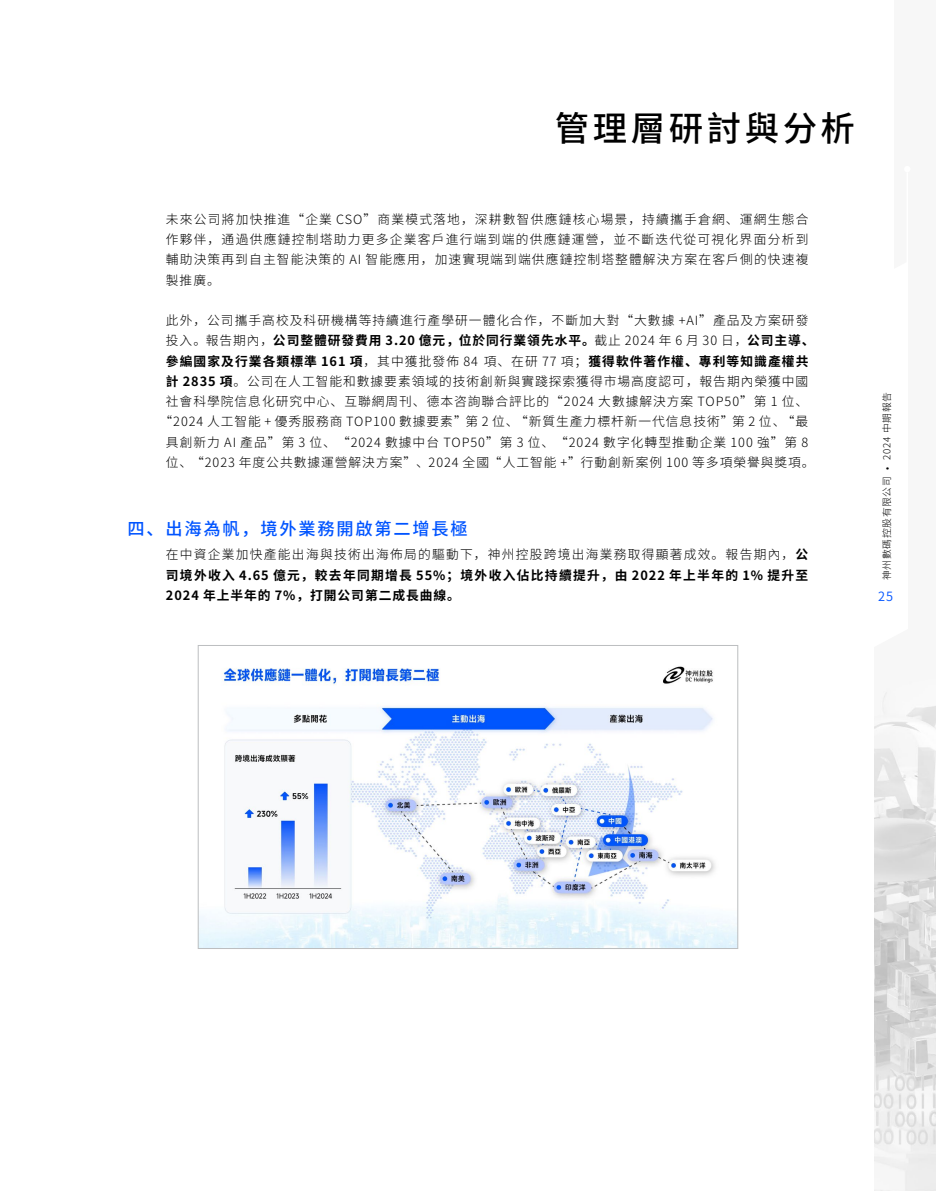
<style>
.page{position:relative;width:936px;height:1191px;background:#fff}
.page>*{position:absolute;margin:0;border:0;box-sizing:border-box;transform-origin:0 0}
.一级标题{font:500 34.5px "Source Han Sans CN";letter-spacing:.1em;color:#000}
.二级标题{font:500 17.25px "Source Han Sans CN";letter-spacing:.1em;color:#0054ff}
.t1{font:300 12.75px/20.2px "Source Han Sans CN";letter-spacing:.075em;color:#000;text-align:justify}
.t2{font:700 12.75px/20.2px "Source Han Sans CN";letter-spacing:.09em;color:#000;text-align:justify}
.t3{font:12.75px "Source Han Sans CN";color:#0054ff}
.t4{font:300 9.75px "Source Han Sans CN";letter-spacing:.075em;color:#000}
.s1{font-weight:700}
.s2{font-weight:300}
</style>
<div class="page">
<img style="left:874px;top:692px;width:61px;height:499px">
<img style="left:200px;top:666px;width:536px;height:281px">
<div style="left:198px;top:645px;width:540px;height:304px;border:1px solid #bcbec0"></div>
<p class="一级标题" style="left:554px;top:109px;width:302px">管理層研討與分析</p>
<p class="t1" style="left:166px;top:209px;width:644px">未來公司將加快推進“企業 CSO”商業模式落地，深耕數智供應鏈核心場景，持續攜手倉網、運網生態合作夥伴，通過供應鏈控制塔助力更多企業客戶進行端到端的供應鏈運營，並不斷迭代從可視化界面分析到輔助決策再到自主智能決策的 AI 智能應用，加速實現端到端供應鏈控制塔整體解決方案在客戶側的快速複製推廣。</p>
<p class="t1" style="left:159px;top:311px;width:656px;text-align:center">此外，公司攜手高校及科研機構等持續進行產學研一體化合作，不斷加大對“大數據 +AI”產品及方案研發投入。報告期內，<span class="s1">公司整體研發費用 3.20 億元，位於同行業領先水平。</span>截止 2024 年 6 月 30 日，<span class="s1">公司主導、參編國家及行業各類標準 161 項</span>，其中獲批發佈 84 項、在研 77 項；<span class="s1">獲得軟件著作權、專利等知識產權共計 2835 項</span>。公司在人工智能和數據要素領域的技術創新與實踐探索獲得市場高度認可，報告期內榮獲中國社會科學院信息化研究中心、互聯網周刊、德本咨詢聯合評比的“2024 大數據解決方案 TOP50”第 1 位、“2024 人工智能 + 優秀服務商 TOP100 數據要素”第 2 位、“新質生產力標杆新一代信息技術”第 2 位、“最具創新力 AI 產品”第 3 位、“2024 數據中台 TOP50”第 3 位、“2024 數字化轉型推動企業 100 強”第 8位、“2023 年度公共數據運營解決方案”、2024 全國“人工智能 +”行動創新案例 100 等多項榮譽與獎項。</p>
<p class="二级标题" style="left:128px;top:519px;width:341px">四、出海為帆，境外業務開啟第二增長極</p>
<p class="t2" style="left:166px;top:545px;width:644px"><span class="s2">在中資企業加快產能出海與技術出海佈局的驅動下，神州控股跨境出海業務取得顯著成效。報告期內，</span>公司境外收入 4.65 億元，較去年同期增長 55%；境外收入佔比持續提升，由 2022 年上半年的 1% 提升至2024 年上半年的 7%，打開公司第二成長曲線。</p>
<p class="t4" style="left:881px;top:580px;width:190px;rotate:-90deg">神州數碼控股有限公司 • 2024 中期報告</p>
<p class="t3" style="left:878px;top:589px;width:16px">25</p>
</div>
